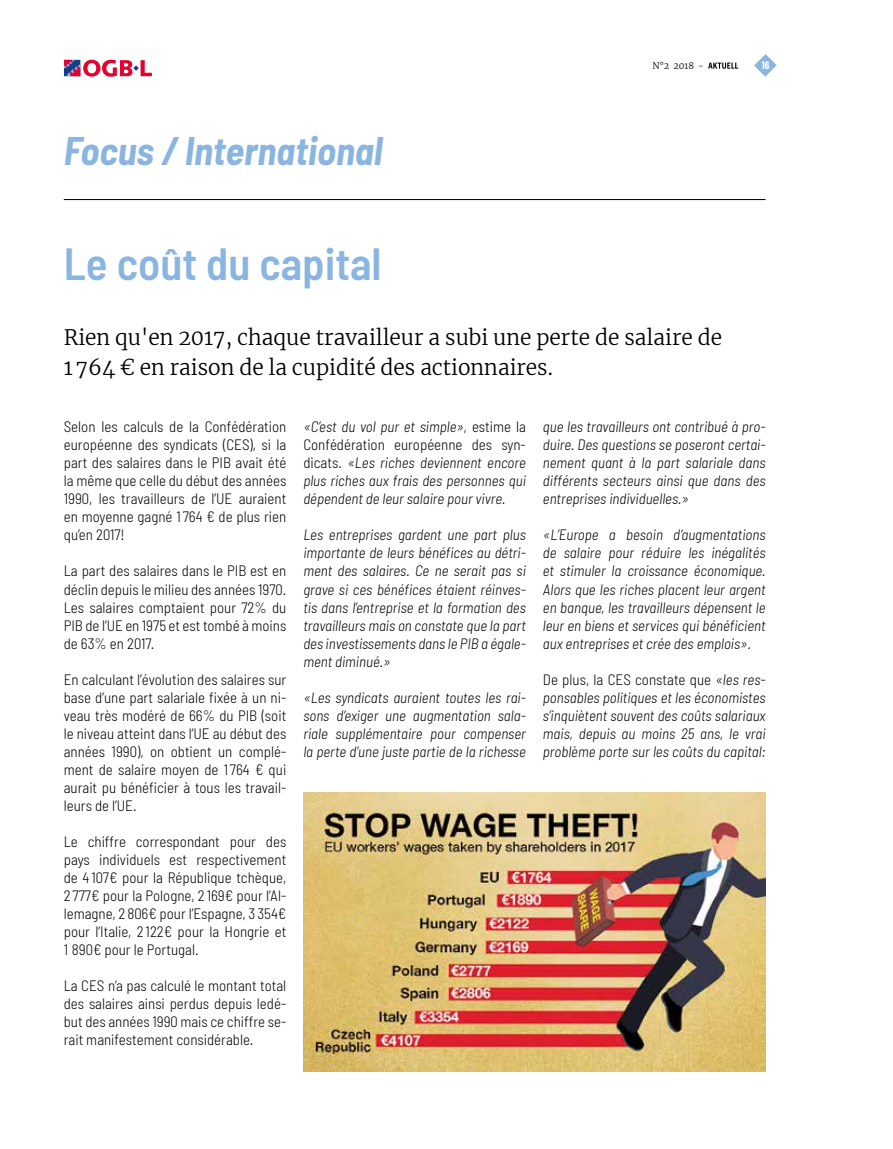
<style>
.page{position:relative;width:893px;height:1149px;background:#fff}
.page>*{position:absolute;margin:0;border:0;box-sizing:border-box;transform-origin:0 0}
.t1{font:600 semi-condensed 45px "Barlow";color:#8ab5e1}
.t2{font:italic 700 semi-condensed 39px "Barlow";color:#8ab5e1}
.t3{font:300 21px/30px "Merriweather";color:#000}
.t4{font:italic 300 semi-condensed 15px/18px "Barlow";color:#000;text-align:justify}
.t5{font:300 semi-condensed 15px/18px "Barlow";color:#000;text-align:justify}
.t6{font:700 10.5px "Barlow Condensed";color:#fff}
.t7{font:300 9px "Merriweather";color:#000}
.s1{font-style:normal}
</style>
<div class="page">
<hr style="left:64px;top:199px;width:701px;height:1px;background:#000">
<img style="left:303px;top:792px;width:462px;height:279px">
<svg style="left:708px;top:63px;width:30px;height:6px"></svg>
<svg style="left:754px;top:54px;width:23px;height:23px"></svg>
<svg style="left:64px;top:60px;width:88px;height:17px"></svg>
<h2 class="t2" style="left:64px;top:127px;width:320px">Focus / International</h2>
<h1 class="t1" style="left:64px;top:235px;width:319px">Le coût du capital</h1>
<p class="t7" style="left:653px;top:59px;width:53px">N°2 2018 -</p>
<p class="t6" style="left:762px;top:58px;width:9px">16</p>
<h3 class="t3" style="left:64px;top:321px;width:660px">Rien qu'en 2017, chaque travailleur a subi une perte de salaire de<br>1 764 € en raison de la cupidité des actionnaires.</h3>
<p class="t5" style="left:64px;top:417px;width:224px">Selon les calculs de la Confédération européenne des syndicats (CES), si la part des salaires dans le PIB avait été la même que celle du début des années 1990, les travailleurs de l’UE auraient en moyenne gagné 1 764 € de plus rien qu’en 2017!</p>
<p class="t5" style="left:64px;top:561px;width:224px">La part des salaires dans le PIB est en déclin depuis le milieu des années 1970.<br>Les salaires comptaient pour 72% du PIB de l’UE en 1975 et est tombé à moins de 63% en 2017.</p>
<p class="t5" style="left:64px;top:669px;width:224px">En calculant l’évolution des salaires sur base d’une part salariale fixée à un ni&shy;veau très modéré de 66% du PIB (soit le niveau atteint dans l’UE au début des années 1990), on obtient un complé&shy;ment de salaire moyen de 1 764 € qui aurait pu bénéficier à tous les travail&shy;leurs de l’UE.</p>
<p class="t5" style="left:64px;top:831px;width:224px">Le chiffre correspondant pour des pays individuels est respectivement de 4 107€ pour la République tchèque, 2 777€ pour la Pologne, 2 169€ pour l’Al&shy;lemagne, 2 806€ pour l’Espagne, 3 354€ pour l’Italie, 2 122€ pour la Hongrie et 1 890€ pour le Portugal.</p>
<p class="t5" style="left:64px;top:975px;width:224px">La CES n’a pas calculé le montant total des salaires ainsi perdus depuis ledé&shy;but des années 1990 mais ce chiffre se&shy;rait manifestement considérable.</p>
<p class="t4" style="left:303px;top:417px;width:224px">«C’est du vol pur et simple», <span class="s1">estime la Confédération européenne des syn&shy;dicats.</span> «Les riches deviennent encore plus riches aux frais des personnes qui dépendent de leur salaire pour vivre.</p>
<p class="t4" style="left:303px;top:525px;width:224px">Les entreprises gardent une part plus importante de leurs bénéfices au détri&shy;ment des salaires. Ce ne serait pas si grave si ces bénéfices étaient réinves&shy;tis dans l’entreprise et la formation des travailleurs mais on constate que la part des investissements dans le PIB a égale&shy;ment diminué.»</p>
<p class="t4" style="left:303px;top:687px;width:224px">«Les syndicats auraient toutes les rai&shy;sons d’exiger une augmentation sala&shy;riale supplémentaire pour compenser la perte d’une juste partie de la richesse</p>
<p class="t4" style="left:543px;top:417px;width:224px">que les travailleurs ont contribué à pro&shy;duire. Des questions se poseront certai&shy;nement quant à la part salariale dans différents secteurs ainsi que dans des entreprises individuelles.»</p>
<p class="t4" style="left:543px;top:525px;width:224px">«L’Europe a besoin d’augmentations de salaire pour réduire les inégalités et stimuler la croissance économique.<br>Alors que les riches placent leur argent en banque, les travailleurs dépensent le leur en biens et services qui bénéficient aux entreprises et crée des emplois».</p>
<p class="t4" style="left:543px;top:669px;width:224px"><span class="s1">De plus, la CES constate que</span> «les res&shy;ponsables politiques et les économistes s’inquiètent souvent des coûts salariaux mais, depuis au moins 25 ans, le vrai problème porte sur les coûts du capital:</p>
</div>
